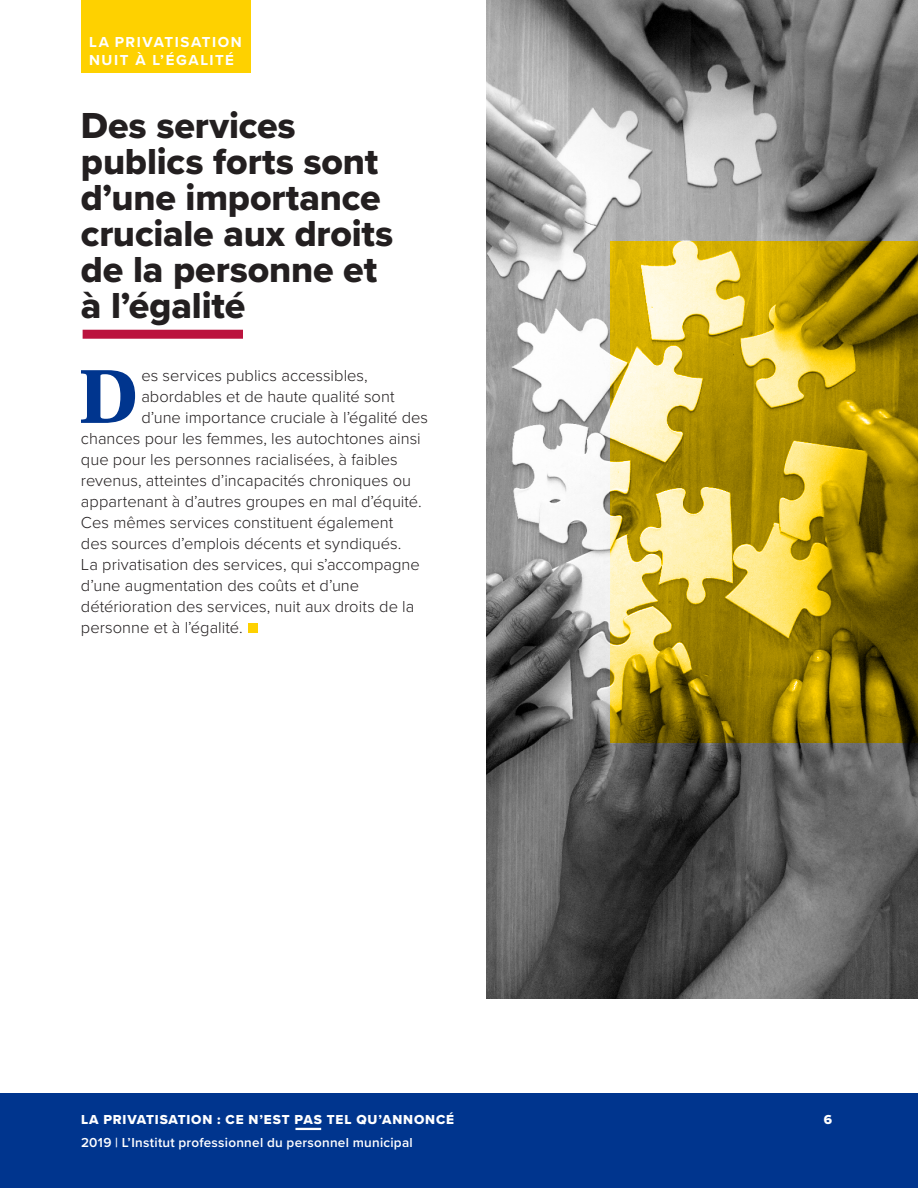
<style>
.page{position:relative;width:918px;height:1188px;background:#fff}
.page>*{position:absolute;margin:0;border:0;box-sizing:border-box;transform-origin:0 0}
.t1{font:81.15px "Utopia Std Bold Capt";color:#00358e}
.t2{font:37.5px/36px "Proxima Nova Extrabld";letter-spacing:-.005em;color:#231f20}
.t3{font:300 16.5px "Proxima Nova";color:#231f20}
.t4{font:700 15px/18px "Proxima Nova";letter-spacing:.1em;color:#fff}
.t5{font:600 13.5px "Proxima Nova";letter-spacing:.02em;color:#fff}
.t6{font:13.5px "Proxima Nova Extrabld";letter-spacing:.06em;color:#fff}
</style>
<div class="page">
<div style="left:0;top:1094px;width:918px;height:94px;background:#00358e"></div>
<div style="left:81px;top:0;width:169px;height:72px;background:#fed100"></div>
<hr style="left:295px;top:1128px;width:26px;height:2px;background:#fff">
<img style="left:486px;top:0;width:432px;height:999px">
<div style="left:83px;top:330px;width:160px;height:9px;background:#bb133e"></div>
<div style="left:248px;top:623px;width:10px;height:10px;background:#fed100"></div>
<svg style="left:610px;top:241px;width:308px;height:502px;background:#b79e2a"></svg>
<p class="t4" style="left:89px;top:32px;width:154px">LA PRIVATISATION<br>NUIT À L’ÉGALITÉ</p>
<p class="t2" style="left:81px;top:107px;width:314px">Des services publics forts sont d’une importance cruciale aux droits de la personne et</p>
<p class="t2" style="left:81px;top:287px;width:166px">à l’égalité</p>
<p class="t1" style="left:78px;top:349px;width:61px">D</p>
<p class="t3" style="left:141px;top:363px;width:228px">es services publics accessibles,</p>
<p class="t3" style="left:141px;top:384px;width:255px">abordables et de haute qualité sont</p>
<p class="t3" style="left:141px;top:405px;width:288px">d’une importance cruciale à l’égalité des</p>
<p class="t3" style="left:81px;top:426px;width:341px">chances pour les femmes, les autochtones ainsi</p>
<p class="t3" style="left:81px;top:447px;width:318px">que pour les personnes racialisées, à faibles</p>
<p class="t3" style="left:81px;top:468px;width:332px">revenus, atteintes d’incapacités chroniques ou</p>
<p class="t3" style="left:81px;top:489px;width:342px">appartenant à d’autres groupes en mal d’équité.</p>
<p class="t3" style="left:81px;top:510px;width:314px">Ces mêmes services constituent également</p>
<p class="t3" style="left:81px;top:531px;width:322px">des sources d’emplois décents et syndiqués.</p>
<p class="t3" style="left:81px;top:552px;width:340px">La privatisation des services, qui s’accompagne</p>
<p class="t3" style="left:81px;top:573px;width:280px">d’une augmentation des coûts et d’une</p>
<p class="t3" style="left:81px;top:594px;width:335px">détérioration des services, nuit aux droits de la</p>
<p class="t3" style="left:81px;top:615px;width:163px">personne et à l’égalité.</p>
<p class="t6" style="left:81px;top:1110px;width:375px">LA PRIVATISATION : CE N’EST PAS TEL QU’ANNONCÉ</p>
<p class="t5" style="left:81px;top:1132px;width:333px">2019 | L’Institut professionnel du personnel municipal</p>
<p class="t6" style="left:824px;top:1110px;width:10px">6</p>
</div>
